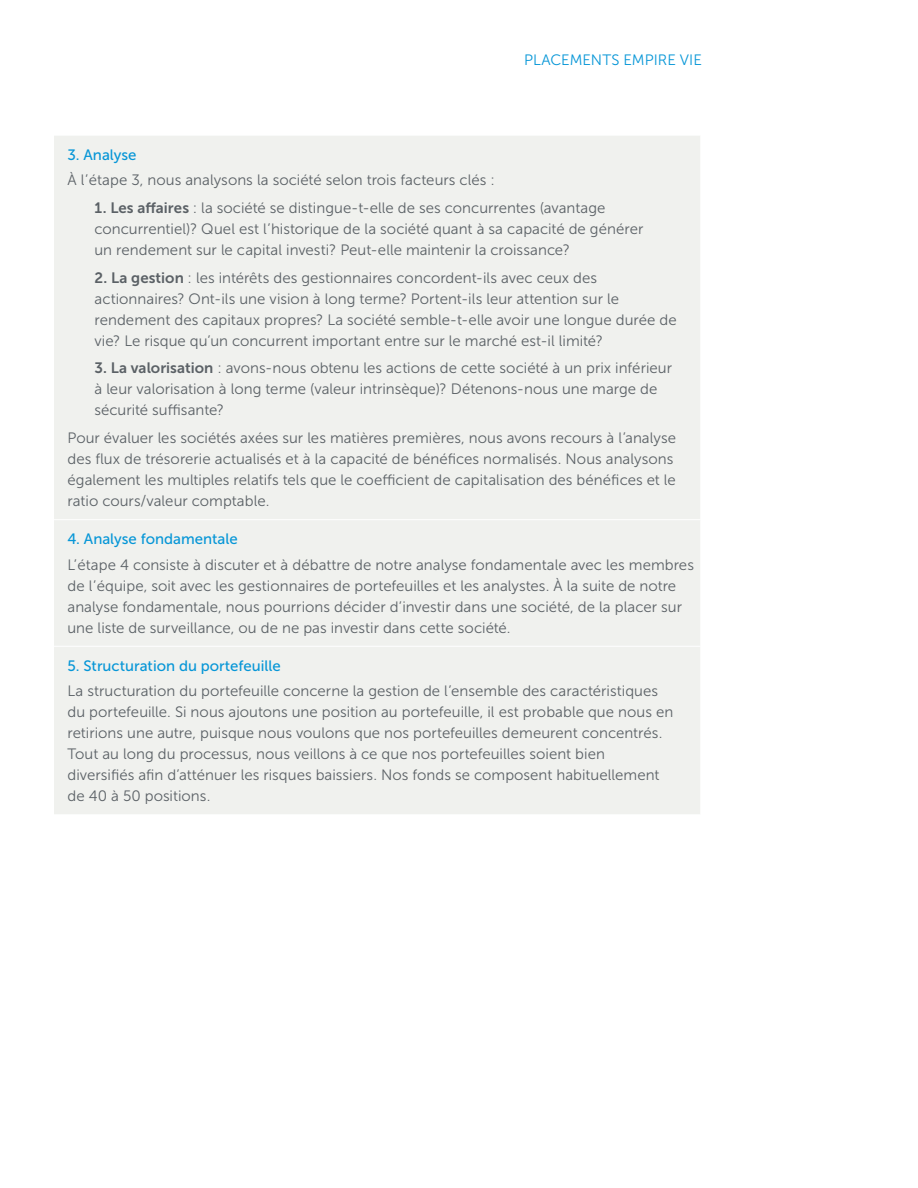
<style>
.page{position:relative;width:918px;height:1188px;background:#fff}
.page>*{position:absolute;margin:0;border:0;box-sizing:border-box;transform-origin:0 0}
.Table_-_Body_copy{font:15px/21px "Museo Sans 300";letter-spacing:.005em;color:#5b6166}
.Heading_4_blue{font:15px "Museo Sans 500";color:#0696d7}
.t1{font:15px "Museo Sans 300";color:#0696d7}
.s1{font-family:"Museo Sans 700"}
</style>
<div class="page">
<div style="left:54px;top:136px;width:646px;height:678px;background:#f0f1ee"></div>
<hr style="left:54px;top:519px;width:647px;height:1px;background:#fff">
<hr style="left:54px;top:646px;width:647px;height:1px;background:#fff">
<p class="t1" style="left:524px;top:52px;width:179px">PLACEMENTS EMPIRE VIE</p>
<h4 class="Heading_4_blue" style="left:68px;top:146px;width:71px">3. Analyse</h4>
<p class="Table_-_Body_copy" style="left:68px;top:170px;width:429px">À l’étape 3, nous analysons la société selon trois facteurs clés :</p>
<p class="Table_-_Body_copy" style="left:94px;top:197px;width:550px"><span class="s1">1. Les affaires</span> : la société se distingue-t-elle de ses concurrentes (avantage concurrentiel)? Quel est l’historique de la société quant à sa capacité de générer un rendement sur le capital investi? Peut-elle maintenir la croissance?</p>
<p class="Table_-_Body_copy" style="left:94px;top:267px;width:584px"><span class="s1">2. La gestion</span> : les intérêts des gestionnaires concordent-ils avec ceux des actionnaires? Ont-ils une vision à long terme? Portent-ils leur attention sur le rendement des capitaux propres? La société semble-t-elle avoir une longue durée de vie? Le risque qu’un concurrent important entre sur le marché est-il limité?</p>
<p class="Table_-_Body_copy" style="left:94px;top:358px;width:579px"><span class="s1">3. La valorisation</span> : avons-nous obtenu les actions de cette société à un prix inférieur à leur valorisation à long terme (valeur intrinsèque)? Détenons-nous une marge de sécurité suffisante?</p>
<p class="Table_-_Body_copy" style="left:68px;top:428px;width:610px">Pour évaluer les sociétés axées sur les matières premières, nous avons recours à l’analyse des flux de trésorerie actualisés et à la capacité de bénéfices normalisés. Nous analysons également les multiples relatifs tels que le coefficient de capitalisation des bénéfices et le ratio cours/valeur comptable.</p>
<h4 class="Heading_4_blue" style="left:68px;top:531px;width:172px">4. Analyse fondamentale</h4>
<p class="Table_-_Body_copy" style="left:68px;top:554px;width:628px">L’étape 4 consiste à discuter et à débattre de notre analyse fondamentale avec les membres de l’équipe, soit avec les gestionnaires de portefeuilles et les analystes. À la suite de notre analyse fondamentale, nous pourrions décider d’investir dans une société, de la placer sur une liste de surveillance, ou de ne pas investir dans cette société.</p>
<h4 class="Heading_4_blue" style="left:68px;top:658px;width:215px">5. Structuration du portefeuille</h4>
<p class="Table_-_Body_copy" style="left:68px;top:681px;width:607px">La structuration du portefeuille concerne la gestion de l’ensemble des caractéristiques du portefeuille. Si nous ajoutons une position au portefeuille, il est probable que nous en retirions une autre, puisque nous voulons que nos portefeuilles demeurent concentrés.<br>Tout au long du processus, nous veillons à ce que nos portefeuilles soient bien diversifiés afin d’atténuer les risques baissiers. Nos fonds se composent habituellement de 40 à 50 positions.</p>
</div>
